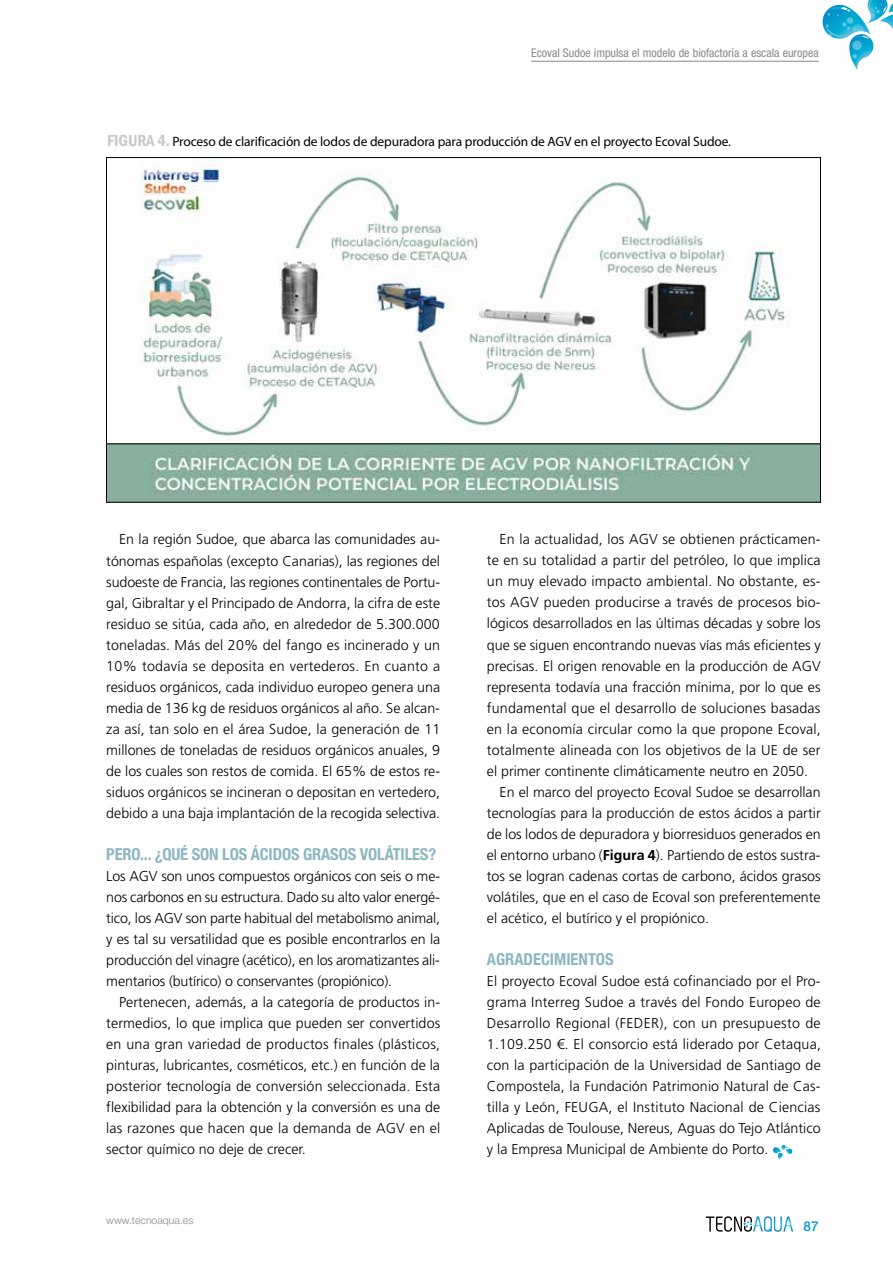
<style>
.page{position:relative;width:893px;height:1263px;background:#fff}
.page>*{position:absolute;margin:0;border:0;box-sizing:border-box;transform-origin:0 0}
.t1{font:700 condensed 16.5px "Helvetica Neue LT Std";letter-spacing:-.01em;color:#8db6c3}
.t2{font:300 14.25px/21px "Frutiger LT Std";color:#000;text-align:justify}
.t3{font:13.5px "Myriad Pro";letter-spacing:-.01em;color:#000}
.t4{font:500 13.5px "Helvetica Neue LT Std";color:#0098d4}
.t5{font:condensed 12px "Helvetica Neue LT Std";color:#87888a}
.t6{font:300 10.5px "Helvetica Neue LT Std";color:#87888a}
.s1{font-family:"Franklin Gothic";font-weight:600;font-stretch:condensed;font-size:16.5px;color:#c8c9ca}
.s2{font-weight:700}
</style>
<div class="page">
<hr style="left:531px;top:61px;width:288px;height:1px;background:#87888a">
<svg style="left:706px;top:1216px;width:87px;height:16px"></svg>
<svg style="left:822px;top:0;width:71px;height:70px"></svg>
<svg style="left:772px;top:1145px;width:21px;height:15px"></svg>
<img style="left:108px;top:159px;width:711px;height:341px">
<p class="t5" style="left:531px;top:46px;width:289px">Ecoval Sudoe impulsa el modelo de biofactoría a escala europea</p>
<p class="t3" style="left:107px;top:133px;width:625px"><span class="s1">FIGURA 4.</span> Proceso de clarificación de lodos de depuradora para producción de AGV en el proyecto Ecoval Sudoe.</p>
<p class="t2" style="left:106px;top:529px;width:336px;text-indent:13px">En la región Sudoe, que abarca las comunidades au&shy;tónomas españolas (excepto Canarias), las regiones del sudoeste de Francia, las regiones continentales de Portu&shy;gal, Gibraltar y el Principado de Andorra, la cifra de este residuo se sitúa, cada año, en alrededor de 5.300.000 toneladas. Más del 20% del fango es incinerado y un 10% todavía se deposita en vertederos. En cuanto a residuos orgánicos, cada individuo europeo genera una media de 136 kg de residuos orgánicos al año. Se alcan&shy;za así, tan solo en el área Sudoe, la generación de 11 millones de toneladas de residuos orgánicos anuales, 9 de los cuales son restos de comida. El 65% de estos re&shy;siduos orgánicos se incineran o depositan en vertedero, debido a una baja implantación de la recogida selectiva.</p>
<p class="t1" style="left:106px;top:844px;width:331px">PERO... ¿QUÉ SON LOS ÁCIDOS GRASOS VOLÁTILES?</p>
<p class="t2" style="left:106px;top:865px;width:335px">Los AGV son unos compuestos orgánicos con seis o me&shy;nos carbonos en su estructura. Dado su alto valor energé&shy;tico, los AGV son parte habitual del metabolismo animal, y es tal su versatilidad que es posible encontrarlos en la producción del vinagre (acético), en los aromatizantes ali&shy;mentarios (butírico) o conservantes (propiónico).</p>
<p class="t2" style="left:106px;top:991px;width:335px;text-indent:13px">Pertenecen, además, a la categoría de productos in&shy;termedios, lo que implica que pueden ser convertidos en una gran variedad de productos finales (plásticos, pinturas, lubricantes, cosméticos, etc.) en función de la posterior tecnología de conversión seleccionada. Esta flexibilidad para la obtención y la conversión es una de las razones que hacen que la demanda de AGV en el sector químico no deje de crecer.</p>
<p class="t6" style="left:106px;top:1213px;width:89px">www.tecnoaqua.es</p>
<p class="t2" style="left:500px;top:529px;width:322px">En la actualidad, los AGV se obtienen prácticamen-</p>
<p class="t2" style="left:487px;top:550px;width:335px">te en su totalidad a partir del petróleo, lo que implica</p>
<p class="t2" style="left:487px;top:571px;width:335px">un muy elevado impacto ambiental. No obstante, es-</p>
<p class="t2" style="left:487px;top:592px;width:335px">tos AGV pueden producirse a través de procesos bio-</p>
<p class="t2" style="left:487px;top:613px;width:335px">lógicos desarrollados en las últimas décadas y sobre los</p>
<p class="t2" style="left:487px;top:634px;width:335px">que se siguen encontrando nuevas vías más eficientes y</p>
<p class="t2" style="left:487px;top:655px;width:335px">precisas. El origen renovable en la producción de AGV</p>
<p class="t2" style="left:487px;top:676px;width:335px">representa todavía una fracción mínima, por lo que es</p>
<p class="t2" style="left:487px;top:697px;width:335px">fundamental que el desarrollo de soluciones basadas</p>
<p class="t2" style="left:487px;top:718px;width:335px">en la economía circular como la que propone Ecoval,</p>
<p class="t2" style="left:487px;top:739px;width:335px">totalmente alineada con los objetivos de la UE de ser</p>
<p class="t2" style="left:487px;top:760px;width:323px">el primer continente climáticamente neutro en 2050.</p>
<p class="t2" style="left:500px;top:781px;width:323px">En el marco del proyecto Ecoval Sudoe se desarrollan</p>
<p class="t2" style="left:487px;top:802px;width:335px">tecnologías para la producción de estos ácidos a partir</p>
<p class="t2" style="left:487px;top:823px;width:335px">de los lodos de depuradora y biorresiduos generados en</p>
<p class="t2" style="left:487px;top:844px;width:335px">el entorno urbano (<span class="s2">Figura 4</span>). Partiendo de estos sustra-</p>
<p class="t2" style="left:487px;top:865px;width:335px">tos se logran cadenas cortas de carbono, ácidos grasos</p>
<p class="t2" style="left:487px;top:886px;width:335px">volátiles, que en el caso de Ecoval son preferentemente</p>
<p class="t2" style="left:487px;top:907px;width:224px">el acético, el butírico y el propiónico.</p>
<p class="t1" style="left:487px;top:949px;width:128px">AGRADECIMIENTOS</p>
<p class="t2" style="left:487px;top:970px;width:336px">El proyecto Ecoval Sudoe está cofinanciado por el Pro&shy;grama Interreg Sudoe a través del Fondo Europeo de Desarrollo Regional (FEDER), con un presupuesto de 1.109.250 €. El consorcio está liderado por Cetaqua, con la participación de la Universidad de Santiago de Compostela, la Fundación Patrimonio Natural de Cas&shy;tilla y León, FEUGA, el Instituto Nacional de Ciencias Aplicadas de Toulouse, Nereus, Aguas do Tejo Atlántico y la Empresa Municipal de Ambiente do Porto.</p>
<p class="t4" style="left:804px;top:1218px;width:17px">87</p>
</div>
